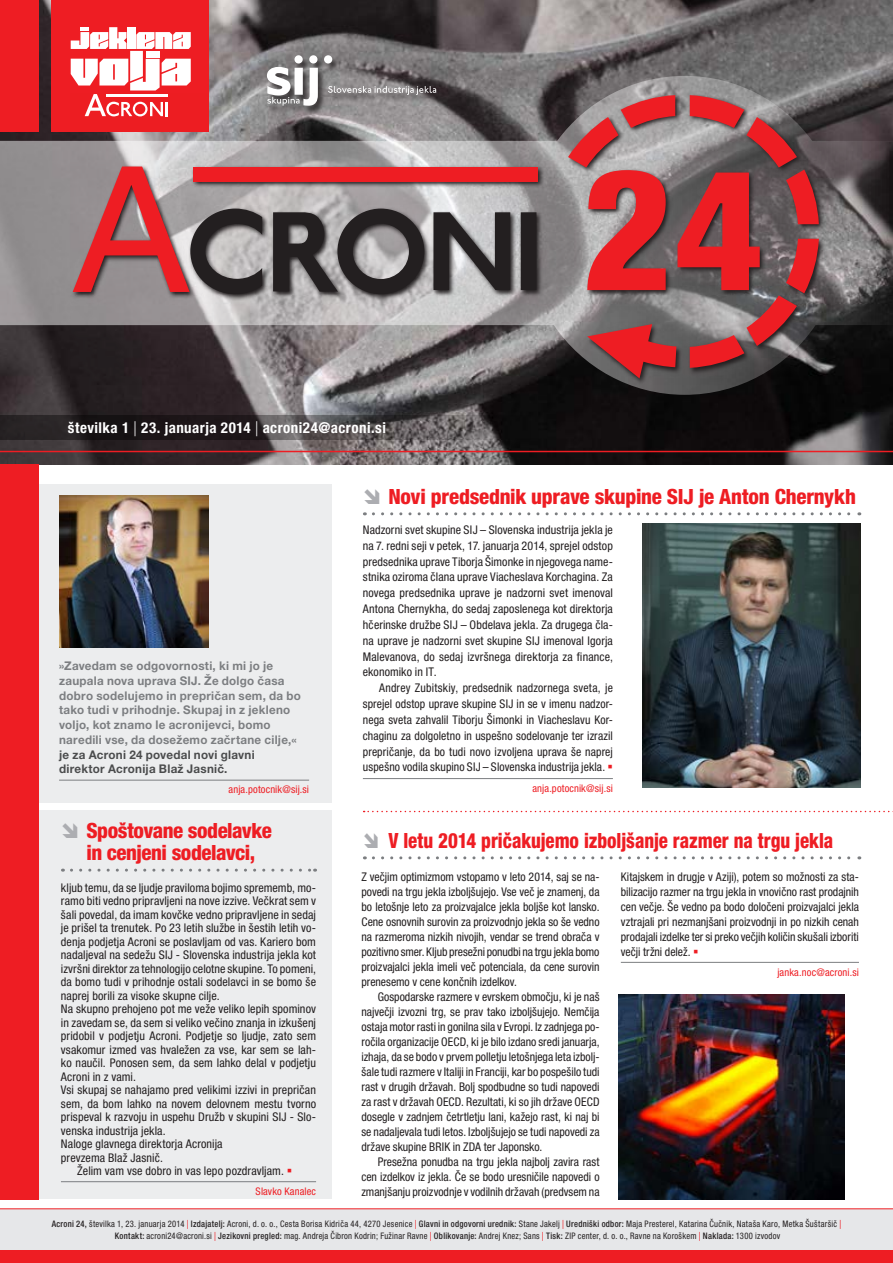
<style>
.page{position:relative;width:893px;height:1263px;background:#fff}
.page>*{position:absolute;margin:0;border:0;box-sizing:border-box;transform-origin:0 0}
.t1{font:800 condensed 21px/22.5px "Helvetica Neue LT Pro";letter-spacing:-.01em;color:#ee1d23}
.t2{font:800 condensed 21px "Helvetica Neue LT Pro";letter-spacing:-.01em;color:#ee1d23;scale:.9 1}
.t3{font:700 condensed 15px "Helvetica Neue LT Pro";letter-spacing:.03em;color:#fff}
.t4{font:condensed 12px/15px "Helvetica Neue LT Pro";letter-spacing:.005em;color:#231f20;text-align:justify}
.t5{font:700 12px/14.7px "Helvetica Neue LT Pro";letter-spacing:.02em;color:#7c7e81}
.t6{font:700 12px/14.7px "Helvetica Neue LT Pro";letter-spacing:.02em;color:#4b4c4d}
.t7{font:condensed 10.5px "Helvetica Neue LT Pro";letter-spacing:.01em;color:#ee1d23}
.t8{font:condensed 9px/12px "Helvetica Neue LT Pro";letter-spacing:.03em;color:#231f20;text-align:center;scale:.95 1}
.s1{font-weight:300;font-stretch:normal}
.s2{color:#ee1d23}
.s3{font-weight:500}
.s4{font-stretch:normal;color:#ee1d23}
</style>
<div class="page">
<img style="left:0;top:0;width:893px;height:464px">
<div style="left:0;top:811px;width:332px;height:388px;background:#e6e7e9"></div>
<div style="left:0;top:484px;width:332px;height:319px;background:#e6e7e9"></div>
<div style="left:0;top:464px;width:38px;height:735px;background:#ee1d23"></div>
<div style="left:0;top:1209px;width:893px;height:54px;background:#e6e7e9"></div>
<hr style="left:0;top:451px;width:893px;height:1px;background:#ee1d23">
<hr style="left:0;top:1208px;width:893px;height:1px;background:#ee1d23">
<div style="left:0;top:1250px;width:893px;height:13px;background:#ee1d23"></div>
<svg style="left:0;top:76px;width:893px;height:319px;background:#5e5a5b"></svg>
<div style="left:51px;top:0;width:157px;height:132px;background:#ee1d23"></div>
<div style="left:0;top:0;width:38px;height:132px;background:#ee1d23"></div>
<svg style="left:364px;top:811px;width:529px;height:1px"></svg>
<div style="left:267px;top:55px;width:178px;height:59px;background:#231f20;opacity:.75"></div>
<svg style="left:328px;top:86px;width:108px;height:7px"></svg>
<div style="left:294px;top:55px;width:9px;height:9px;background:#fff;border-radius:50%"></div>
<div style="left:309px;top:55px;width:8px;height:9px;background:#fff;border-radius:50%"></div>
<div style="left:324px;top:55px;width:8px;height:9px;background:#fff;border-radius:50%"></div>
<svg style="left:267px;top:67px;width:51px;height:26px"></svg>
<svg style="left:0;top:415px;width:531px;height:25px;background:#393435"></svg>
<svg style="left:71px;top:93px;width:754px;height:291px;background:#877d7e"></svg>
<svg style="left:73px;top:167px;width:463px;height:127px;background:#8d7778"></svg>
<div style="left:193px;top:167px;width:345px;height:15px;background:#ee1d23"></div>
<svg style="left:568px;top:95px;width:251px;height:283px;background:#8e5f61"></svg>
<svg style="left:587px;top:170px;width:79px;height:120px;background:#ca464a"></svg>
<svg style="left:677px;top:173px;width:83px;height:117px;background:#af3438"></svg>
<svg style="left:71px;top:27px;width:120px;height:89px"></svg>
<hr style="left:61px;top:1181px;width:255px;height:1px;background:#7c7e81">
<hr style="left:621px;top:962px;width:238px;height:1px;background:#7c7e81">
<img style="left:618px;top:994px;width:226px;height:205px">
<svg style="left:373px;top:512px;width:487px;height:3px"></svg>
<svg style="left:71px;top:869px;width:245px;height:3px"></svg>
<img style="left:643px;top:524px;width:217px;height:263px">
<img style="left:59px;top:496px;width:149px;height:152px">
<svg style="left:373px;top:856px;width:487px;height:3px"></svg>
<hr style="left:363px;top:778px;width:250px;height:1px;background:#7c7e81">
<hr style="left:59px;top:780px;width:250px;height:1px;background:#7c7e81">
<p class="t3" style="left:68px;top:419px;width:320px">številka 1 <span class="s1">|</span> 23. januarja 2014 <span class="s1">|</span> acroni24@acroni.si</p>
<p class="t5" style="left:59px;top:658px;width:243px">»Zavedam se odgovornosti, ki mi jo je zaupala nova uprava SIJ. Že dolgo časa dobro sodelujemo in prepričan sem, da bo tako tudi v prihodnje. Skupaj in z jekleno voljo, kot znamo le acronijevci, bomo naredili vse, da dosežemo začrtane cilje,«</p>
<p class="t6" style="left:59px;top:746px;width:197px">je za Acroni 24 povedal novi glavni direktor Acronija Blaž Jasnič.</p>
<p class="t7" style="left:229px;top:783px;width:82px">anja.potocnik@sij.si</p>
<h1 class="t1" style="left:388px;top:485px;width:469px">Novi predsednik uprave skupine SIJ je Anton Chernykh</h1>
<p class="t4" style="left:363px;top:522px;width:252px;line-height:15.9px">Nadzorni svet skupine SIJ – Slovenska industrija jekla je na 7. redni seji v petek, 17. januarja 2014, sprejel odstop predsednika uprave Tiborja Šimonke in njegovega name&shy;stnika oziroma člana uprave Viacheslava Korchagina. Za novega predsednika uprave je nadzorni svet imenoval Antona Chernykha, do sedaj zaposlenega kot direktorja hčerinske družbe SIJ – Obdelava jekla. Za drugega čla&shy;na uprave je nadzorni svet skupine SIJ imenoval Igorja Malevanova, do sedaj izvršnega direktorja za finance, ekonomiko in IT.</p>
<p class="t4" style="left:363px;top:680px;width:252px;line-height:15.9px;text-indent:16px">Andrey Zubitskiy, predsednik nadzornega sveta, je sprejel odstop uprave skupine SIJ in se v imenu nadzor&shy;nega sveta zahvalil Tiborju Šimonki in Viacheslavu Kor&shy;chaginu za dolgoletno in uspešno sodelovanje ter izrazil prepričanje, da bo tudi novo izvoljena uprava še naprej uspešno vodila skupino SIJ – Slovenska industrija jekla. <span class="s2">▪</span></p>
<p class="t7" style="left:532px;top:782px;width:82px">anja.potocnik@sij.si</p>
<h1 class="t1" style="left:86px;top:818px;width:187px">Spoštovane sodelavke in cenjeni sodelavci,</h1>
<h1 class="t2" style="left:388px;top:827px;width:496px">V letu 2014 pričakujemo izboljšanje razmer na trgu jekla</h1>
<p class="t4" style="left:61px;top:880px;width:257px">kljub temu, da se ljudje praviloma bojimo sprememb, mo-</p>
<p class="t4" style="left:61px;top:893px;width:257px">ramo biti vedno pripravljeni na nove izzive. Večkrat sem v</p>
<p class="t4" style="left:61px;top:907px;width:257px">šali povedal, da imam kovčke vedno pripravljene in sedaj</p>
<p class="t4" style="left:61px;top:920px;width:257px">je prišel ta trenutek. Po 23 letih službe in šestih letih vo-</p>
<p class="t4" style="left:61px;top:934px;width:257px">denja podjetja Acroni se poslavljam od vas. Kariero bom</p>
<p class="t4" style="left:61px;top:947px;width:257px">nadaljeval na sedežu SIJ - Slovenska industrija jekla kot</p>
<p class="t4" style="left:61px;top:961px;width:257px">izvršni direktor za tehnologijo celotne skupine. To pomeni,</p>
<p class="t4" style="left:61px;top:974px;width:257px">da bomo tudi v prihodnje ostali sodelavci in se bomo še</p>
<p class="t4" style="left:61px;top:988px;width:160px">naprej borili za visoke skupne cilje.</p>
<p class="t4" style="left:61px;top:1001px;width:257px">Na skupno prehojeno pot me veže veliko lepih spominov</p>
<p class="t4" style="left:61px;top:1015px;width:257px">in zavedam se, da sem si veliko večino znanja in izkušenj</p>
<p class="t4" style="left:61px;top:1028px;width:257px">pridobil v podjetju Acroni. Podjetje so ljudje, zato sem</p>
<p class="t4" style="left:61px;top:1042px;width:257px">vsakomur izmed vas hvaležen za vse, kar sem se lah-</p>
<p class="t4" style="left:61px;top:1055px;width:257px">ko naučil. Ponosen sem, da sem lahko delal v podjetju</p>
<p class="t4" style="left:61px;top:1069px;width:77px">Acroni in z vami.</p>
<p class="t4" style="left:61px;top:1082px;width:257px">Vsi skupaj se nahajamo pred velikimi izzivi in prepričan</p>
<p class="t4" style="left:61px;top:1096px;width:257px">sem, da bom lahko na novem delovnem mestu tvorno</p>
<p class="t4" style="left:61px;top:1109px;width:257px">prispeval k razvoju in uspehu Družb v skupini SIJ - Slo-</p>
<p class="t4" style="left:61px;top:1123px;width:106px">venska industrija jekla.</p>
<p class="t4" style="left:61px;top:1136px;width:163px">Naloge glavnega direktorja Acronija</p>
<p class="t4" style="left:61px;top:1150px;width:104px">prevzema Blaž Jasnič.</p>
<p class="t4" style="left:77px;top:1163px;width:217px">Želim vam vse dobro in vas lepo pozdravljam. <span class="s2">▪</span></p>
<p class="t7" style="left:256px;top:1185px;width:62px">Slavko Kanalec</p>
<p class="t4" style="left:361px;top:869px;width:240px">Z večjim optimizmom vstopamo v leto 2014, saj se na&shy;povedi na trgu jekla izboljšujejo. Vse več je znamenj, da bo letošnje leto za proizvajalce jekla boljše kot lansko.<br>Cene osnovnih surovin za proizvodnjo jekla so še vedno na razmeroma nizkih nivojih, vendar se trend obrača v pozitivno smer. Kljub presežni ponudbi na trgu jekla bomo proizvajalci jekla imeli več potenciala, da cene surovin prenesemo v cene končnih izdelkov.</p>
<p class="t4" style="left:361px;top:989px;width:240px;text-indent:16px">Gospodarske razmere v evrskem območju, ki je naš največji izvozni trg, se prav tako izboljšujejo. Nemčija ostaja motor rasti in gonilna sila v Evropi. Iz zadnjega po&shy;ročila organizacije OECD, ki je bilo izdano sredi januarja, izhaja, da se bodo v prvem polletju letošnjega leta izbolj&shy;šale tudi razmere v Italiji in Franciji, kar bo pospešilo tudi rast v drugih državah. Bolj spodbudne so tudi napovedi za rast v državah OECD. Rezultati, ki so jih države OECD dosegle v zadnjem četrtletju lani, kažejo rast, ki naj bi se nadaljevala tudi letos. Izboljšujejo se tudi napovedi za države skupine BRIK in ZDA ter Japonsko.</p>
<p class="t4" style="left:361px;top:1154px;width:240px;text-indent:16px">Presežna ponudba na trgu jekla najbolj zavira rast cen izdelkov iz jekla. Če se bodo uresničile napovedi o zmanjšanju proizvodnje v vodilnih državah (predvsem na</p>
<p class="t4" style="left:621px;top:869px;width:240px">Kitajskem in drugje v Aziji), potem so možnosti za sta&shy;bilizacijo razmer na trgu jekla in vnovično rast prodajnih cen večje. Še vedno pa bodo določeni proizvajalci jekla vztrajali pri nezmanjšani proizvodnji in po nizkih cenah prodajali izdelke ter si preko večjih količin skušali izboriti večji tržni delež. <span class="s2">▪</span></p>
<p class="t7" style="left:777px;top:966px;width:83px">janka.noc@acroni.si</p>
<p class="t8" style="left:52px;top:1217px;width:833px"><span class="s3">Acroni 24,</span> številka 1, 23. januarja 2014 <span class="s4">|</span> <span class="s3">Izdajatelj:</span> Acroni, d. o. o., Cesta Borisa Kidriča 44, 4270 Jesenice <span class="s4">|</span> <span class="s3">Glavni in odgovorni urednik:</span> Stane Jakelj <span class="s4">|</span> <span class="s3">Uredniški odbor:</span> Maja Presterel, Katarina Čučnik, Nataša Karo, Metka Šuštaršič <span class="s4">|<br></span><span class="s3">Kontakt:</span> acroni24@acroni.si <span class="s4">|</span> <span class="s3">Jezikovni pregled:</span> mag. Andreja Čibron Kodrin; Fužinar Ravne <span class="s4">|</span> <span class="s3">Oblikovanje:</span> Andrej Knez; Sans <span class="s4">|</span> <span class="s3">Tisk:</span> ZIP center, d. o. o., Ravne na Koroškem <span class="s4">|</span> <span class="s3">Naklada:</span> 1300 izvodov</p>
</div>
